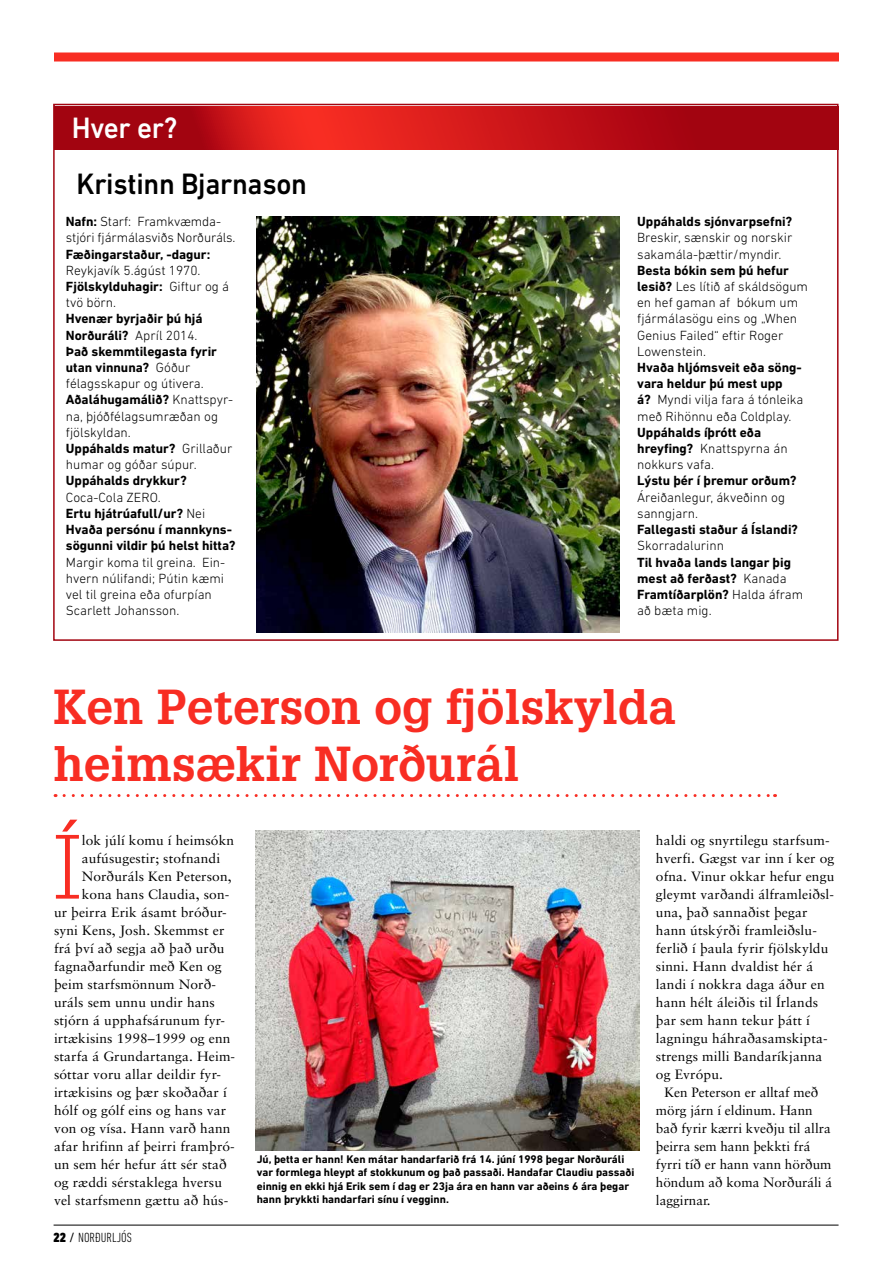
<style>
.page{position:relative;width:893px;height:1263px;background:#fff}
.page>*{position:absolute;margin:0;border:0;box-sizing:border-box;transform-origin:0 0}
.t1{font:300 88.95px "Glypha";color:#f82d23}
.t2{font:700 48px/57.6px "Glypha";color:#f82d23}
.t3{font:500 30px "DIN Next LT Pro";letter-spacing:-.01em;color:#000;scale:.96 1}
.t4{font:500 30px "DIN Next LT Pro";letter-spacing:-.01em;color:#fff;scale:.96 1}
.t5{font:13.5px/18px "Sabon";letter-spacing:.01em;color:#000}
.t6{font:300 13.5px/16.2px "DIN Next LT Pro";color:#000}
.t7{font:700 13.5px/16.2px "DIN Next LT Pro";color:#000}
.t8{font:300 condensed 13.5px "DIN Next LT Pro";color:#000}
.t9{font:700 11.25px/13.5px "DIN Next LT Pro";color:#000}
.s1{font-weight:700}
.s2{font-weight:300}
.s3{font-weight:900}
.s4{font-weight:400;font-stretch:normal}
</style>
<div class="page">
<div style="left:54px;top:53px;width:785px;height:9px;background:#f82d23"></div>
<hr style="left:54px;top:1225px;width:784px;height:1px;background:#000">
<svg style="left:56px;top:107px;width:779px;height:42px;background:#bf1016"></svg>
<img style="left:256px;top:216px;width:363px;height:416px">
<svg style="left:64px;top:794px;width:711px;height:3px"></svg>
<img style="left:255px;top:830px;width:384px;height:320px">
<h3 class="t4" style="left:72px;top:110px;width:112px">Hver er?</h3>
<h3 class="t3" style="left:76px;top:166px;width:242px">Kristinn Bjarnason</h3>
<p class="t6" style="left:66px;top:213px;width:171px"><span class="s1">Nafn:</span> Starf: Framkvæmda&shy;stjóri fjármálasviðs Norðuráls.</p>
<p class="t7" style="left:66px;top:246px;width:146px">Fæðingarstaður, -dagur:</p>
<p class="t6" style="left:66px;top:262px;width:165px">Reykjavík 5.ágúst 1970.<br><span class="s1">Fjölskylduhagir:</span> Giftur og á tvö börn.</p>
<p class="t6" style="left:66px;top:311px;width:169px"><span class="s1">Hvenær byrjaðir þú hjá<br>Norðuráli?</span> Apríl 2014.<br><span class="s1">Það skemmtilegasta fyrir utan vinnuna?</span> Góður félagsskapur og útivera.<br><span class="s1">Aðaláhugamálið?</span> Knattspyr&shy;na, þjóðfélagsumræðan og fjölskyldan.<br><span class="s1">Uppáhalds matur?</span> Grillaður humar og góðar súpur.</p>
<p class="t7" style="left:66px;top:473px;width:122px">Uppáhalds drykkur?</p>
<p class="t7" style="left:66px;top:489px;width:171px"><span class="s2">Coca-Cola ZERO.<br></span>Ertu hjátrúafull/ur? <span class="s2">Nei<br></span>Hvaða persónu í mannkyns&shy;sögunni vildir þú helst hitta?</p>
<p class="t6" style="left:66px;top:554px;width:161px">Margir koma til greina. Ein&shy;hvern núlifandi; Pútin kæmi vel til greina eða ofurpían<br>Scarlett Johansson.</p>
<p class="t7" style="left:637px;top:213px;width:156px">Uppáhalds sjónvarpsefni?</p>
<p class="t6" style="left:637px;top:230px;width:157px">Breskir, sænskir og norskir sakamála-þættir/myndir.</p>
<p class="t6" style="left:637px;top:262px;width:172px"><span class="s1">Besta bókin sem þú hefur lesið?</span> Les lítið af skáldsögum en hef gaman af bókum um fjármálasögu eins og „When<br>Genius Failed“ eftir Roger<br>Lowenstein.</p>
<p class="t6" style="left:637px;top:359px;width:168px"><span class="s1">Hvaða hljómsveit eða söng&shy;vara heldur þú mest upp<br>á?</span> Myndi vilja fara á tónleika með Rihönnu eða Coldplay.</p>
<p class="t7" style="left:637px;top:424px;width:152px">Uppáhalds íþrótt eða hreyfing? <span class="s2">Knattspyrna án nokkurs vafa.</span></p>
<p class="t7" style="left:637px;top:473px;width:161px">Lýstu þér í þremur orðum?</p>
<p class="t6" style="left:637px;top:489px;width:149px">Áreiðanlegur, ákveðinn og sanngjarn.</p>
<p class="t7" style="left:637px;top:521px;width:162px">Fallegasti staður á Íslandi?</p>
<p class="t6" style="left:637px;top:537px;width:88px">Skorradalurinn</p>
<p class="t7" style="left:637px;top:554px;width:168px">Til hvaða lands langar þig mest að ferðast? <span class="s2">Kanada<br></span>Framtíðarplön? <span class="s2">Halda áfram að bæta mig.</span></p>
<h2 class="t2" style="left:54px;top:676px;width:624px">Ken Peterson og fjölskylda heimsækir Norðurál</h2>
<h1 class="t1" style="left:54px;top:817px;width:28px">Í</h1>
<p class="t5" style="left:82px;top:831px;width:154px">lok júlí komu í heimsókn</p>
<p class="t5" style="left:82px;top:849px;width:140px">aufúsugestir; stofnandi</p>
<p class="t5" style="left:82px;top:867px;width:151px">Norðuráls Ken Peterson,</p>
<p class="t5" style="left:82px;top:885px;width:149px">kona hans Claudia, son-</p>
<p class="t5" style="left:54px;top:903px;width:174px">ur þeirra Erik ásamt bróður-</p>
<p class="t5" style="left:54px;top:921px;width:172px">syni Kens, Josh. Skemmst er</p>
<p class="t5" style="left:54px;top:939px;width:172px">frá því að segja að það urðu</p>
<p class="t5" style="left:54px;top:957px;width:169px">fagnaðarfundir með Ken og</p>
<p class="t5" style="left:54px;top:975px;width:164px">þeim starfsmönnum Norð-</p>
<p class="t5" style="left:54px;top:993px;width:162px">uráls sem unnu undir hans</p>
<p class="t5" style="left:54px;top:1011px;width:173px">stjórn á upphafsárunum fyr-</p>
<p class="t5" style="left:54px;top:1029px;width:178px">irtækisins 1998–1999 og enn</p>
<p class="t5" style="left:54px;top:1047px;width:183px">starfa á Grundartanga. Heim-</p>
<p class="t5" style="left:54px;top:1065px;width:168px">sóttar voru allar deildir fyr-</p>
<p class="t5" style="left:54px;top:1083px;width:174px">irtækisins og þær skoðaðar í</p>
<p class="t5" style="left:54px;top:1101px;width:174px">hólf og gólf eins og hans var</p>
<p class="t5" style="left:54px;top:1119px;width:178px">von og vísa. Hann varð hann</p>
<p class="t5" style="left:54px;top:1137px;width:182px">afar hrifinn af þeirri framþró-</p>
<p class="t5" style="left:54px;top:1155px;width:174px">un sem hér hefur átt sér stað</p>
<p class="t5" style="left:54px;top:1173px;width:170px">og ræddi sérstaklega hversu</p>
<p class="t5" style="left:54px;top:1191px;width:176px">vel starfsmenn gættu að hús-</p>
<p class="t8" style="left:54px;top:1229px;width:80px"><span class="s3">22</span> <span class="s4">/</span> NORÐURLJÓS</p>
<p class="t9" style="left:257px;top:1152px;width:379px">Jú, þetta er hann! Ken mátar handarfarið frá 14. júní 1998 þegar Norðuráli var formlega hleypt af stokkunum og það passaði. Handafar Claudiu passaði einnig en ekki hjá Erik sem í dag er 23ja ára en hann var aðeins 6 ára þegar hann þrykkti handarfari sínu í vegginn.</p>
<p class="t5" style="left:656px;top:831px;width:180px">haldi og snyrtilegu starfsum&shy;hverfi. Gægst var inn í ker og ofna. Vinur okkar hefur engu gleymt varðandi álframleiðsl&shy;una, það sannaðist þegar hann útskýrði framleiðslu&shy;ferlið í þaula fyrir fjölskyldu sinni. Hann dvaldist hér á landi í nokkra daga áður en hann hélt áleiðis til Írlands þar sem hann tekur þátt í lagningu háhraðasamskipta&shy;strengs milli Bandaríkjanna og Evrópu.</p>
<p class="t5" style="left:656px;top:1083px;width:178px;text-indent:9px">Ken Peterson er alltaf með mörg járn í eldinum. Hann bað fyrir kærri kveðju til allra þeirra sem hann þekkti frá fyrri tíð er hann vann hörðum höndum að koma Norðuráli á laggirnar.</p>
</div>
